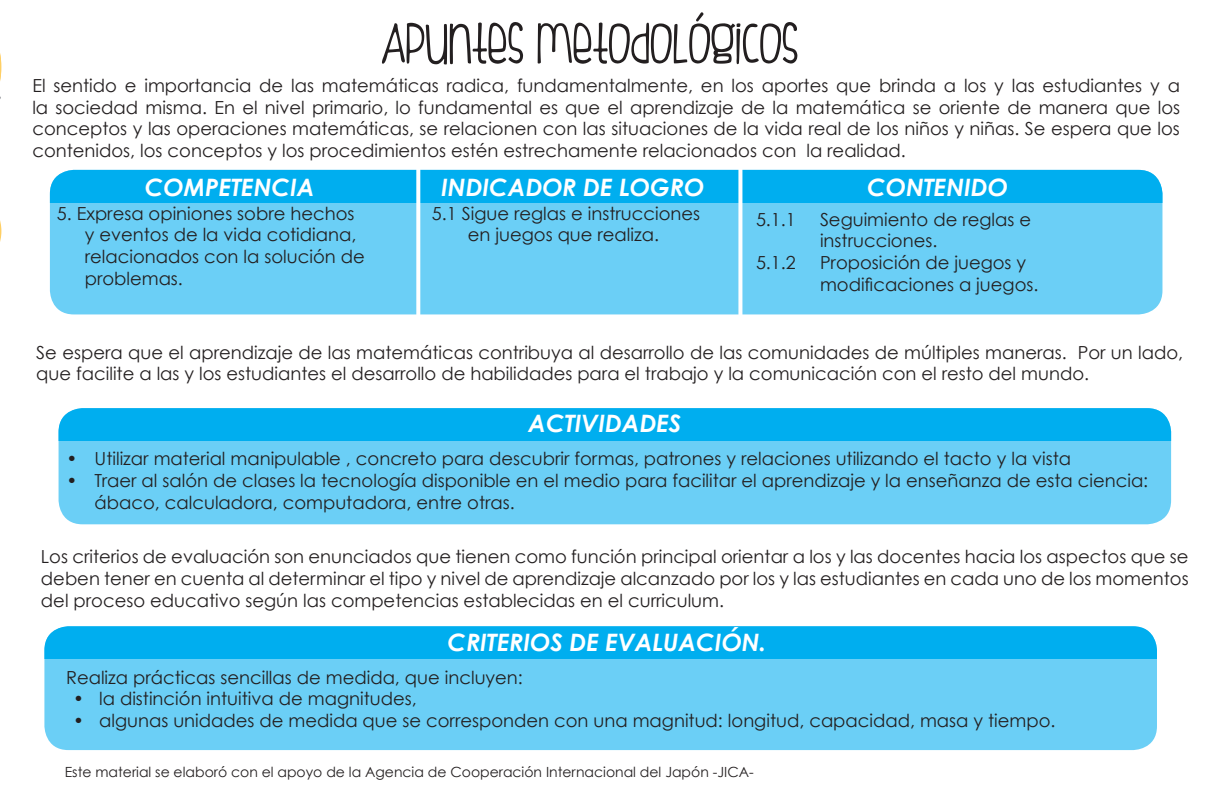
<style>
.page{position:relative;width:1224px;height:792px;background:#fff}
.page>*{position:absolute;margin:0;border:0;box-sizing:border-box;transform-origin:0 0}
.t1{font:60px "FIS Hfingers";color:#231f20}
.t2{font:italic 700 24px "Century Gothic";color:#fff}
.t3{font:18px/21.6px "Century Gothic";color:#231f20}
.t4{font:14px "Century Gothic";color:#231f20}
</style>
<div class="page">
<div style="left:44px;top:626px;width:1113px;height:124px;background:#6bcff6;border-radius:24px"></div>
<div style="left:44px;top:626px;width:1113px;height:33px;background:#00aeef"></div>
<div style="left:59px;top:408px;width:1112px;height:116px;background:#6bcff6;border-radius:24px"></div>
<div style="left:59px;top:408px;width:1112px;height:33px;background:#00aeef"></div>
<svg style="left:0;top:220px;width:1px;height:22px"></svg>
<div style="left:50px;top:170px;width:1112px;height:144px;background:#6bcff6;border-radius:24px"></div>
<div style="left:50px;top:170px;width:1112px;height:32px;background:#00aeef"></div>
<svg style="left:416px;top:169px;width:4px;height:146px"></svg>
<svg style="left:738px;top:169px;width:4px;height:146px"></svg>
<svg style="left:0;top:53px;width:1px;height:46px"></svg>
<h1 class="t1" style="left:382px;top:10px;width:418px">APUNTES METODOLÓGICOS</h1>
<p class="t3" style="left:32px;top:75px;width:1149px;text-align:justify">El sentido e importancia de las matemáticas radica, fundamentalmente, en los aportes que brinda a los y las estudiantes y a la sociedad misma. En el nivel primario, lo fundamental es que el aprendizaje de la matemática se oriente de manera que los conceptos y las operaciones matemáticas, se relacionen con las situaciones de la vida real de los niños y niñas. Se espera que los contenidos, los conceptos y los procedimientos estén estrechamente relacionados con la realidad.</p>
<h2 class="t2" style="left:145px;top:172px;width:171px">COMPETENCIA</h2>
<h2 class="t2" style="left:441px;top:172px;width:265px">INDICADOR DE LOGRO</h2>
<h2 class="t2" style="left:867px;top:172px;width:142px">CONTENIDO</h2>
<p class="t3" style="left:85px;top:202px;width:281px;text-indent:-28px">5. Expresa opiniones sobre hechos y eventos de la vida cotidiana, relacionados con la solución de problemas.</p>
<p class="t3" style="left:756px;top:208px;width:41px">5.1.1</p>
<p class="t3" style="left:820px;top:208px;width:213px">Seguimiento de reglas e instrucciones.</p>
<p class="t3" style="left:432px;top:202px;width:270px;text-align:center">5.1 Sigue reglas e instrucciones en juegos que realiza.</p>
<p class="t3" style="left:756px;top:252px;width:41px">5.1.2</p>
<p class="t3" style="left:820px;top:252px;width:220px">Proposición de juegos y modificaciones a juegos.</p>
<p class="t3" style="left:36px;top:341px;width:1148px">Se espera que el aprendizaje de las matemáticas contribuya al desarrollo de las comunidades de múltiples maneras. Por un lado, que facilite a las y los estudiantes el desarrollo de habilidades para el trabajo y la comunicación con el resto del mundo.</p>
<h2 class="t2" style="left:528px;top:408px;width:155px">ACTIVIDADES</h2>
<p class="t3" style="left:67px;top:448px;width:1006px">• Utilizar material manipulable , concreto para descubrir formas, patrones y relaciones utilizando el tacto y la vista</p>
<p class="t3" style="left:95px;top:469px;width:1055px;text-indent:-28px">• Traer al salón de clases la tecnología disponible en el medio para facilitar el aprendizaje y la enseñanza de esta ciencia: ábaco, calculadora, computadora, entre otras.</p>
<p class="t3" style="left:41px;top:546px;width:1149px;text-align:justify">Los criterios de evaluación son enunciados que tienen como función principal orientar a los y las docentes hacia los aspectos que se deben tener en cuenta al determinar el tipo y nivel de aprendizaje alcanzado por los y las estudiantes en cada uno de los momentos del proceso educativo según las competencias establecidas en el curriculum.</p>
<h2 class="t2" style="left:448px;top:626px;width:320px">CRITERIOS DE EVALUACIÓN.</h2>
<p class="t3" style="left:66px;top:666px;width:458px">Realiza prácticas sencillas de medida, que incluyen:</p>
<p class="t3" style="left:73px;top:688px;width:345px">• la distinción intuitiva de magnitudes,</p>
<p class="t3" style="left:73px;top:709px;width:984px">• algunas unidades de medida que se corresponden con una magnitud: longitud, capacidad, masa y tiempo.</p>
<p class="t4" style="left:65px;top:764px;width:690px">Este material se elaboró con el apoyo de la Agencia de Cooperación Internacional del Japón -JICA-</p>
</div>
